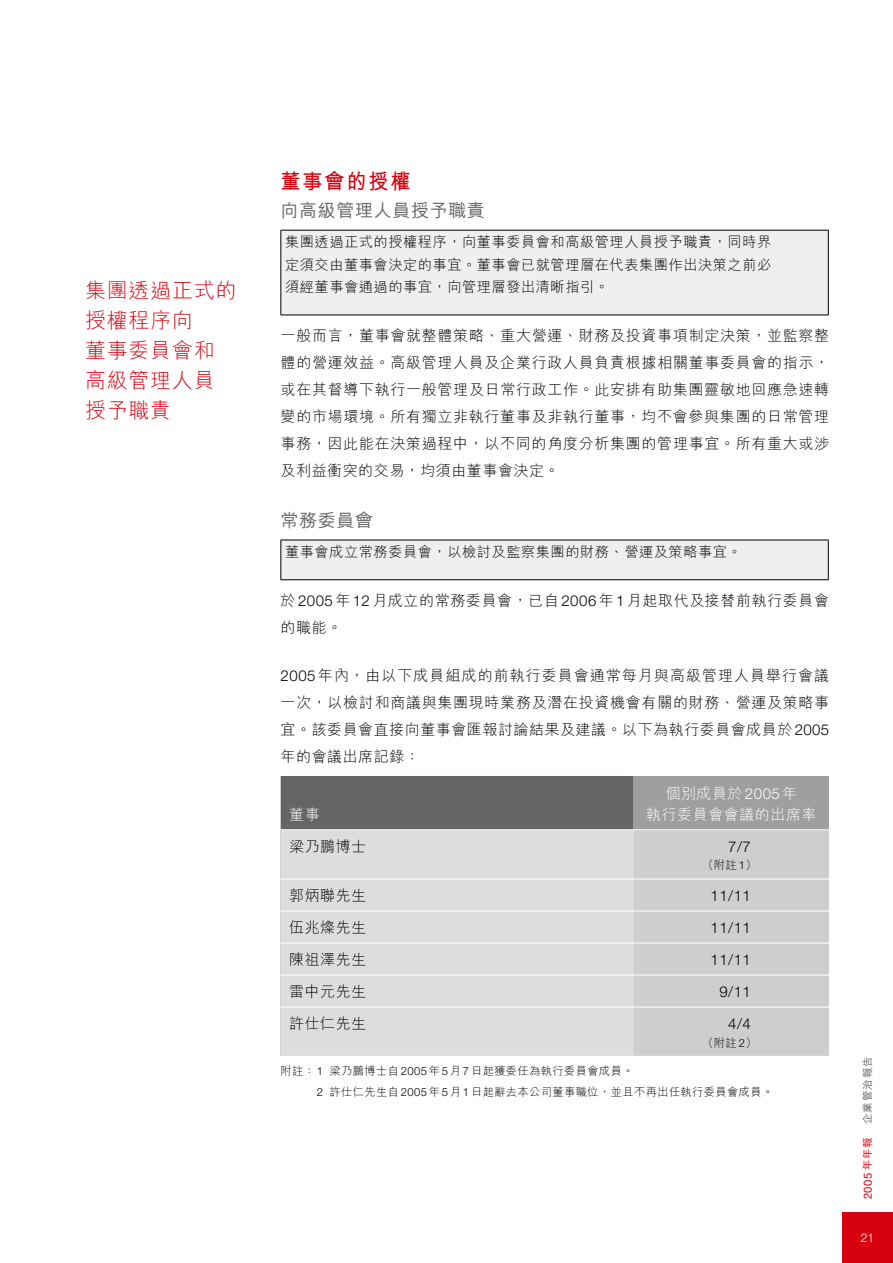
<style>
.page{position:relative;width:893px;height:1263px;background:#fff}
.page>*{position:absolute;margin:0;border:0;box-sizing:border-box;transform-origin:0 0}
.t1{font:300 21px/30px "M Hei HK";letter-spacing:.035em;color:#d7000f}
.t2{font:700 21px "M Hei HK";letter-spacing:.1em;color:#d7000f;scale:.95 1}
.t3{font:500 18px "M Hei HK";letter-spacing:.035em;color:#666464}
.t4{font:300 15px/27px "M Hei HK";letter-spacing:.035em;color:#000;text-align:justify}
.t5{font:300 15px "Helvetica Neue";letter-spacing:.035em;color:#000}
.t6{font:300 15px/21px "M Hei HK";letter-spacing:.035em;color:#fff;text-align:center}
.t7{font:300 14.25px/22.5px "M Hei HK";letter-spacing:.035em;color:#000;text-align:justify}
.t8{font:300 12px "Helvetica Neue";color:#fff}
.t9{font:300 11.25px/21.1px "M Hei HK";letter-spacing:.035em;color:#000}
.t10{font:11.25px "Helvetica Neue";color:#d7000f}
.t11{font:500 10.5px "M Hei HK";letter-spacing:.095em;color:#666464}
.s1{font-family:"Helvetica Neue"}
.s2{font-family:"M Hei HK";font-weight:500;font-size:10.5px}
</style>
<div class="page">
<div style="left:842px;top:1212px;width:51px;height:51px;background:#d7000f"></div>
<div style="left:281px;top:777px;width:548px;height:279px;background:#cdcece"></div>
<div style="left:281px;top:230px;width:547px;height:85px;background:#eeefef"></div>
<hr style="left:281px;top:230px;width:547px;height:1px;background:#000">
<hr style="left:281px;top:230px;width:1px;height:85px;background:#000">
<hr style="left:828px;top:230px;width:1px;height:85px;background:#000">
<hr style="left:281px;top:315px;width:547px;height:1px;background:#000">
<div style="left:281px;top:540px;width:547px;height:40px;background:#eeefef"></div>
<hr style="left:281px;top:540px;width:547px;height:1px;background:#000">
<hr style="left:281px;top:540px;width:1px;height:40px;background:#000">
<hr style="left:828px;top:540px;width:1px;height:40px;background:#000">
<hr style="left:281px;top:579px;width:547px;height:1px;background:#000">
<div style="left:281px;top:777px;width:353px;height:53px;background:#666464"></div>
<div style="left:634px;top:777px;width:195px;height:53px;background:#9f9fa0"></div>
<div style="left:281px;top:830px;width:353px;height:226px;background:#dcdddd"></div>
<hr style="left:281px;top:829px;width:353px;height:1px;background:#fff">
<hr style="left:634px;top:829px;width:195px;height:1px;background:#fff">
<hr style="left:281px;top:879px;width:353px;height:1px;background:#fff">
<hr style="left:634px;top:879px;width:195px;height:1px;background:#fff">
<hr style="left:281px;top:911px;width:353px;height:1px;background:#fff">
<hr style="left:634px;top:911px;width:195px;height:1px;background:#fff">
<hr style="left:281px;top:943px;width:353px;height:1px;background:#fff">
<hr style="left:634px;top:943px;width:195px;height:1px;background:#fff">
<hr style="left:281px;top:975px;width:353px;height:1px;background:#fff">
<hr style="left:634px;top:975px;width:195px;height:1px;background:#fff">
<hr style="left:281px;top:1007px;width:353px;height:1px;background:#fff">
<hr style="left:634px;top:1007px;width:195px;height:1px;background:#fff">
<h1 class="t1" style="left:85px;top:274px;width:153px">集團透過正式的授權程序向<br>董事委員會和高級管理人員授予職責</h1>
<h1 class="t2" style="left:281px;top:166px;width:138px">董事會的授權</h1>
<p class="t3" style="left:281px;top:198px;width:206px">向高級管理人員授予職責</p>
<p class="t7" style="left:285px;top:230px;width:488px">集團透過正式的授權程序，向董事委員會和高級管理人員授予職責，同時界定須交由董事會決定的事宜。董事會已就管理層在代表集團作出決策之前必須經董事會通過的事宜，向管理層發出清晰指引。</p>
<p class="t4" style="left:281px;top:322px;width:550px">一般而言，董事會就整體策略、重大營運、財務及投資事項制定決策，並監察整體的營運效益。高級管理人員及企業行政人員負責根據相關董事委員會的指示，或在其督導下執行一般管理及日常行政工作。此安排有助集團靈敏地回應急速轉變的市場環境。所有獨立非執行董事及非執行董事，均不會參與集團的日常管理事務，因此能在決策過程中，以不同的角度分析集團的管理事宜。所有重大或涉及利益衝突的交易，均須由董事會決定。</p>
<p class="t3" style="left:281px;top:507px;width:94px">常務委員會</p>
<p class="t7" style="left:285px;top:540px;width:458px">董事會成立常務委員會，以檢討及監察集團的財務、營運及策略事宜。</p>
<p class="t4" style="left:281px;top:586px;width:550px">於<span class="s1">2005</span>年<span class="s1">12</span>月成立的常務委員會，已自<span class="s1">2006</span>年<span class="s1">1</span>月起取代及接替前執行委員會的職能。</p>
<p class="t4" style="left:281px;top:662px;width:550px"><span class="s1">2005</span>年內，由以下成員組成的前執行委員會通常每月與高級管理人員舉行會議一次，以檢討和商議與集團現時業務及潛在投資機會有關的財務、營運及策略事宜。該委員會直接向董事會匯報討論結果及建議。以下為執行委員會成員於<span class="s1">2005</span>年的會議出席記錄：</p>
<p class="t6" style="left:289px;top:803px;width:32px">董事</p>
<p class="t6" style="left:646px;top:782px;width:172px">個別成員於<span class="s1">2005</span>年<br>執行委員會會議的出席率</p>
<p class="t4" style="left:289px;top:832px;width:79px">梁乃鵬博士</p>
<p class="t5" style="left:728px;top:837px;width:24px">7/7</p>
<p class="t9" style="left:702px;top:854px;width:56px">（附註<span class="s1">1</span>）</p>
<p class="t4" style="left:289px;top:881px;width:79px">郭炳聯先生</p>
<p class="t5" style="left:710px;top:886px;width:42px">11/11</p>
<p class="t4" style="left:289px;top:913px;width:79px">伍兆燦先生</p>
<p class="t5" style="left:710px;top:918px;width:42px">11/11</p>
<p class="t4" style="left:289px;top:945px;width:79px">陳祖澤先生</p>
<p class="t5" style="left:710px;top:950px;width:42px">11/11</p>
<p class="t4" style="left:289px;top:977px;width:79px">雷中元先生</p>
<p class="t5" style="left:719px;top:982px;width:33px">9/11</p>
<p class="t4" style="left:289px;top:1009px;width:79px">許仕仁先生</p>
<p class="t5" style="left:728px;top:1014px;width:24px">4/4</p>
<p class="t9" style="left:702px;top:1031px;width:56px">（附註<span class="s1">2</span>）</p>
<p class="t9" style="left:317px;top:1060px;width:458px;text-indent:-36px">附註：<span class="s1">1</span> 梁乃鵬博士自<span class="s1">2005</span>年<span class="s1">5</span>月<span class="s1">7</span>日起獲委任為執行委員會成員。<br><span class="s1">2</span> 許仕仁先生自<span class="s1">2005</span>年<span class="s1">5</span>月<span class="s1">1</span>日起辭去本公司董事職位，並且不再出任執行委員會成員。</p>
<p class="t11" style="left:860px;top:1124px;width:69px;rotate:-90deg">企業管治報告</p>
<p class="t10" style="left:861px;top:1199px;width:64px;rotate:-90deg">2005 <span class="s2">年年報</span></p>
<p class="t8" style="left:861px;top:1230px;width:15px">21</p>
</div>
